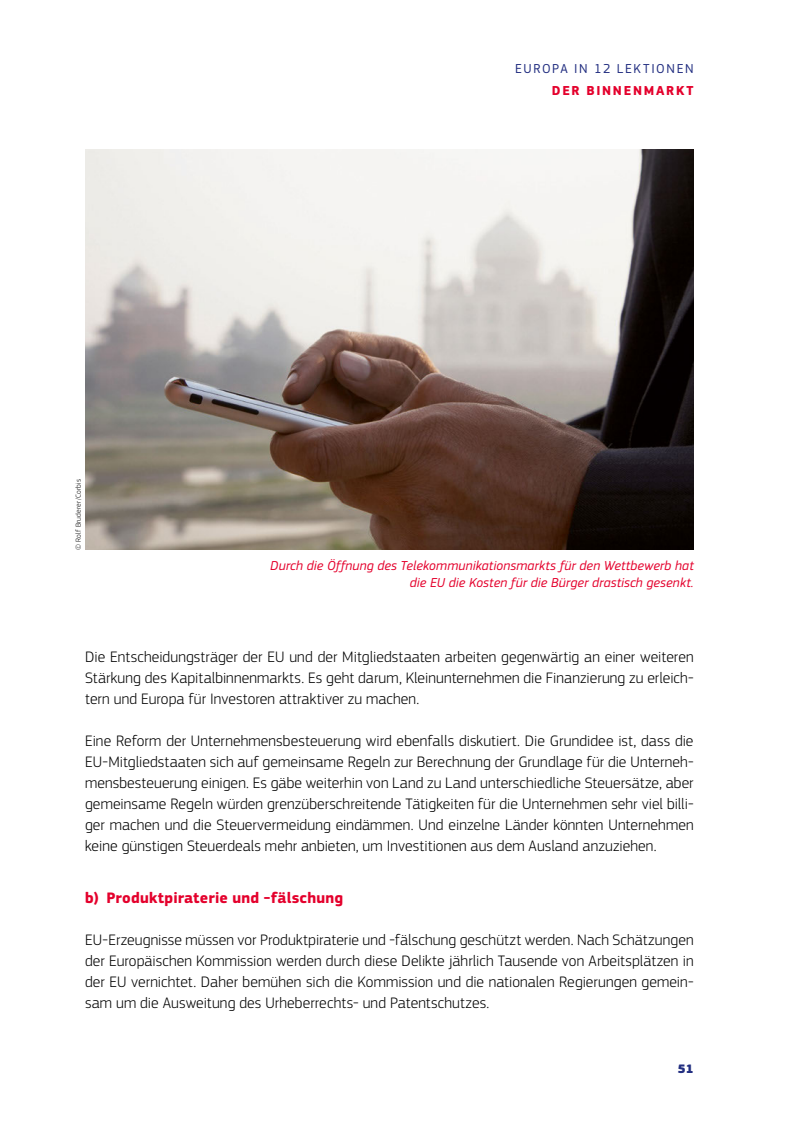
<style>
.page{position:relative;width:800px;height:1127px;background:#fff}
.page>*{position:absolute;margin:0;border:0;box-sizing:border-box;transform-origin:0 0}
.body{font:300 15.75px/21px "EC Square Sans Pro";letter-spacing:.005em;color:#000;text-align:justify}
.title_3_ch_06{font:700 15.75px "EC Square Sans Pro";letter-spacing:.015em;color:#e4002c}
.legend_ch_06{font:italic 13.5px/16.5px "EC Square Sans Pro";letter-spacing:.01em;color:#e4002c;text-align:right}
.t1{font:13.5px "EC Square Sans Pro";letter-spacing:.12em;color:#232f81}
.t2{font:700 13.5px "EC Square Sans Pro";letter-spacing:.125em;color:#e4002c}
.t3{font:900 12.75px "EC Square Sans Pro";color:#232f81}
.t4{font:300 7.5px "EC Square Sans Pro";letter-spacing:.035em;color:#000}
</style>
<div class="page">
<img style="left:85px;top:149px;width:608px;height:401px">
<p class="t4" style="left:74px;top:550px;width:72px;rotate:-90deg">© Rolf Bruderer/Corbis</p>
<p class="t1" style="left:515px;top:61px;width:180px">EUROPA IN 12 LEKTIONEN</p>
<p class="t2" style="left:551px;top:83px;width:143px">DER BINNENMARKT</p>
<p class="legend_ch_06" style="left:270px;top:558px;width:425px">Durch die Öffnung des Telekommunikationsmarkts für den Wettbewerb hat die EU die Kosten für die Bürger drastisch gesenkt.</p>
<p class="body" style="left:85px;top:646px;width:610px">Die Entscheidungsträger der EU und der Mitgliedstaaten arbeiten gegenwärtig an einer weiteren Stärkung des Kapitalbinnenmarkts. Es geht darum, Kleinunternehmen die Finanzierung zu erleich&shy;tern und Europa für Investoren attraktiver zu machen.</p>
<p class="body" style="left:85px;top:730px;width:610px">Eine Reform der Unternehmensbesteuerung wird ebenfalls diskutiert. Die Grundidee ist, dass die EU-Mitgliedstaaten sich auf gemeinsame Regeln zur Berechnung der Grundlage für die Unterneh&shy;mensbesteuerung einigen. Es gäbe weiterhin von Land zu Land unterschiedliche Steuersätze, aber gemeinsame Regeln würden grenzüberschreitende Tätigkeiten für die Unternehmen sehr viel billi&shy;ger machen und die Steuervermeidung eindämmen. Und einzelne Länder könnten Unternehmen keine günstigen Steuerdeals mehr anbieten, um Investitionen aus dem Ausland anzuziehen.</p>
<h3 class="title_3_ch_06" style="left:85px;top:889px;width:259px">b) Produktpiraterie und -fälschung</h3>
<p class="body" style="left:85px;top:929px;width:610px">EU-Erzeugnisse müssen vor Produktpiraterie und -fälschung geschützt werden. Nach Schätzungen der Europäischen Kommission werden durch diese Delikte jährlich Tausende von Arbeitsplätzen in der EU vernichtet. Daher bemühen sich die Kommission und die nationalen Regierungen gemein&shy;sam um die Ausweitung des Urheberrechts- und Patentschutzes.</p>
<p class="t3" style="left:677px;top:1060px;width:17px">51</p>
</div>
